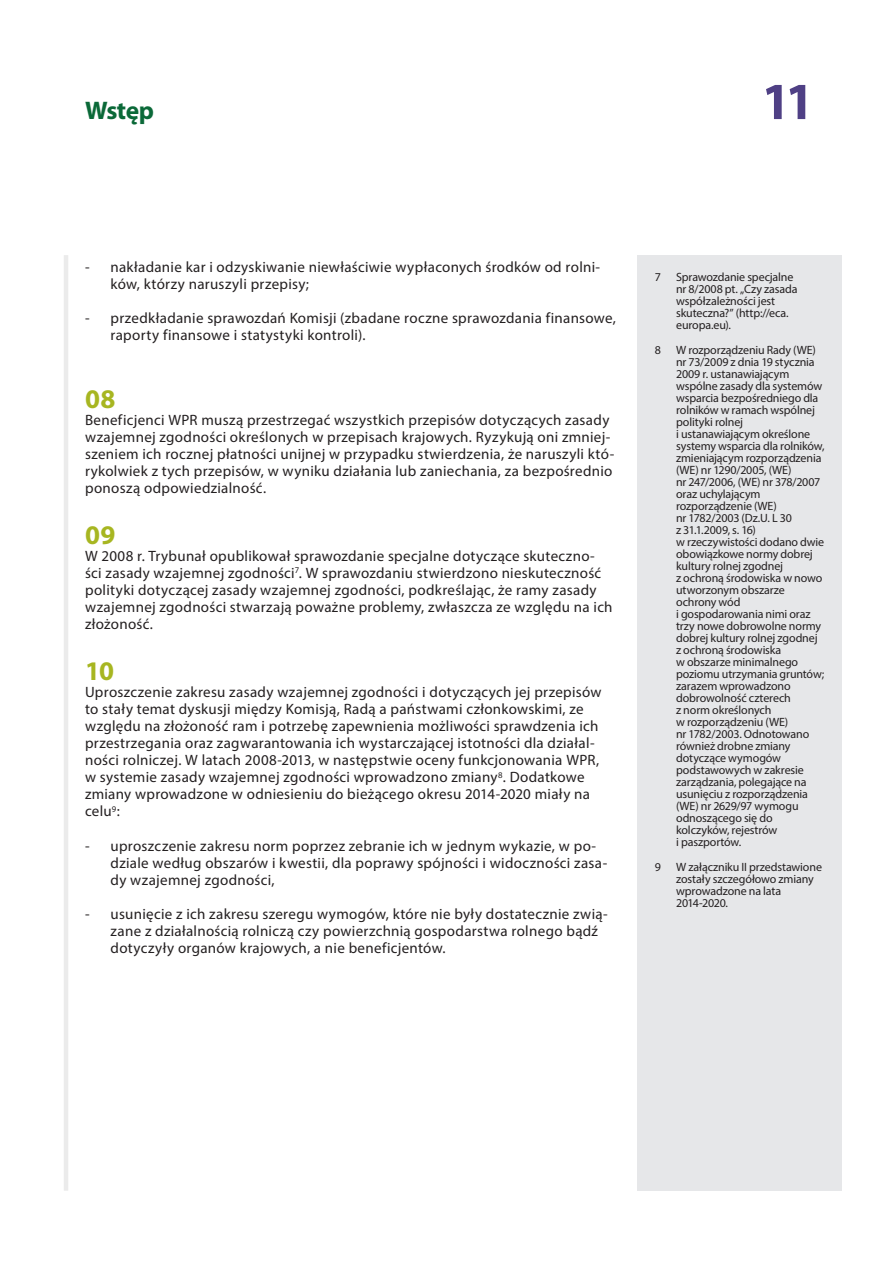
<style>
.page{position:relative;width:893px;height:1263px;background:#fff}
.page>*{position:absolute;margin:0;border:0;box-sizing:border-box;transform-origin:0 0}
.t1{font:700 52.5px "Myriad Pro";color:#4f4085}
.E_05_-_CHAP__1__TEXT{font:700 27px "Myriad Pro";color:#a7b621}
.t2{font:700 25.5px "Myriad Pro";letter-spacing:-.025em;color:#0b6938}
.E_05_-_CHAP__1__TEXT-2{font:15px/17px "Myriad Pro";letter-spacing:.02em;color:#231f20}
.E_07_-_CHAP____TEXTE{font:15px/17px "Myriad Pro";letter-spacing:.02em;color:#231f20}
.E_08_-_CHAP__FOOTNOT{font:12px/12px "Myriad Pro";letter-spacing:-.01em;color:#231f20}
</style>
<div class="page">
<hr style="left:64px;top:255px;width:4px;height:936px;background:#ebebeb">
<div style="left:638px;top:255px;width:204px;height:936px;background:#e6e7e9"></div>
<p class="t2" style="left:85px;top:96px;width:70px">Wstęp</p>
<p class="t1" style="left:761px;top:72px;width:54px">11</p>
<p class="E_07_-_CHAP____TEXTE" style="left:111px;top:258px;width:491px;text-indent:-26px">- nakładanie kar i odzyskiwanie niewłaściwie wypłaconych środków od rolni&shy;ków, którzy naruszyli przepisy;</p>
<p class="E_07_-_CHAP____TEXTE" style="left:111px;top:309px;width:507px;text-indent:-26px">- przedkładanie sprawozdań Komisji (zbadane roczne sprawozdania finansowe, raporty finansowe i statystyki kontroli).</p>
<p class="E_05_-_CHAP__1__TEXT" style="left:85px;top:384px;width:32px">08</p>
<p class="E_05_-_CHAP__1__TEXT-2" style="left:85px;top:411px;width:531px">Beneficjenci WPR muszą przestrzegać wszystkich przepisów dotyczących zasady wzajemnej zgodności określonych w przepisach krajowych. Ryzykują oni zmniej&shy;szeniem ich rocznej płatności unijnej w przypadku stwierdzenia, że naruszyli któ&shy;rykolwiek z tych przepisów, w wyniku działania lub zaniechania, za bezpośrednio ponoszą odpowiedzialność.</p>
<p class="E_05_-_CHAP__1__TEXT" style="left:85px;top:520px;width:32px">09</p>
<p class="E_05_-_CHAP__1__TEXT-2" style="left:85px;top:548px;width:529px">W 2008 r. Trybunał opublikował sprawozdanie specjalne dotyczące skuteczno&shy;ści zasady wzajemnej zgodności<sup>7</sup>. W sprawozdaniu stwierdzono nieskuteczność polityki dotyczącej zasady wzajemnej zgodności, podkreślając, że ramy zasady wzajemnej zgodności stwarzają poważne problemy, zwłaszcza ze względu na ich złożoność.</p>
<p class="E_05_-_CHAP__1__TEXT" style="left:85px;top:656px;width:31px">10</p>
<p class="E_05_-_CHAP__1__TEXT-2" style="left:85px;top:684px;width:518px">Uproszczenie zakresu zasady wzajemnej zgodności i dotyczących jej przepisów to stały temat dyskusji między Komisją, Radą a państwami członkowskimi, ze względu na złożoność ram i potrzebę zapewnienia możliwości sprawdzenia ich przestrzegania oraz zagwarantowania ich wystarczającej istotności dla działal&shy;ności rolniczej. W latach 2008-2013, w następstwie oceny funkcjonowania WPR, w systemie zasady wzajemnej zgodności wprowadzono zmiany<sup>8</sup>. Dodatkowe zmiany wprowadzone w odniesieniu do bieżącego okresu 2014-2020 miały na celu<sup>9</sup>:</p>
<p class="E_07_-_CHAP____TEXTE" style="left:111px;top:837px;width:498px;text-indent:-26px">- uproszczenie zakresu norm poprzez zebranie ich w jednym wykazie, w po&shy;dziale według obszarów i kwestii, dla poprawy spójności i widoczności zasa&shy;dy wzajemnej zgodności,</p>
<p class="E_07_-_CHAP____TEXTE" style="left:111px;top:905px;width:499px;text-indent:-26px">- usunięcie z ich zakresu szeregu wymogów, które nie były dostatecznie zwią&shy;zane z działalnością rolniczą czy powierzchnią gospodarstwa rolnego bądź dotyczyły organów krajowych, a nie beneficjentów.</p>
<p class="E_08_-_CHAP__FOOTNOT" style="left:655px;top:271px;width:8px">7</p>
<p class="E_08_-_CHAP__FOOTNOT" style="left:676px;top:271px;width:123px">Sprawozdanie specjalne nr 8/2008 pt. „Czy zasada współzależności jest skuteczna?” (http://eca. europa.eu).</p>
<p class="E_08_-_CHAP__FOOTNOT" style="left:655px;top:344px;width:8px">8</p>
<p class="E_08_-_CHAP__FOOTNOT" style="left:676px;top:344px;width:150px">W rozporządzeniu Rady (WE) nr 73/2009 z dnia 19 stycznia<br>2009 r. ustanawiającym wspólne zasady dla systemów wsparcia bezpośredniego dla rolników w ramach wspólnej polityki rolnej<br>i ustanawiającym określone systemy wsparcia dla rolników, zmieniającym rozporządzenia (WE) nr 1290/2005, (WE)<br>nr 247/2006, (WE) nr 378/2007 oraz uchylającym rozporządzenie (WE)<br>nr 1782/2003 (Dz.U. L 30<br>z 31.1.2009, s. 16)<br>w rzeczywistości dodano dwie obowiązkowe normy dobrej kultury rolnej zgodnej<br>z ochroną środowiska w nowo utworzonym obszarze ochrony wód<br>i gospodarowania nimi oraz trzy nowe dobrowolne normy dobrej kultury rolnej zgodnej z ochroną środowiska<br>w obszarze minimalnego poziomu utrzymania gruntów; zarazem wprowadzono dobrowolność czterech<br>z norm określonych<br>w rozporządzeniu (WE)<br>nr 1782/2003. Odnotowano również drobne zmiany dotyczące wymogów podstawowych w zakresie zarządzania, polegające na usunięciu z rozporządzenia (WE) nr 2629/97 wymogu odnoszącego się do kolczyków, rejestrów<br>i paszportów.</p>
<p class="E_08_-_CHAP__FOOTNOT" style="left:655px;top:860px;width:8px">9</p>
<p class="E_08_-_CHAP__FOOTNOT" style="left:676px;top:860px;width:147px">W załączniku II przedstawione zostały szczegółowo zmiany wprowadzone na lata<br>2014-2020.</p>
</div>
